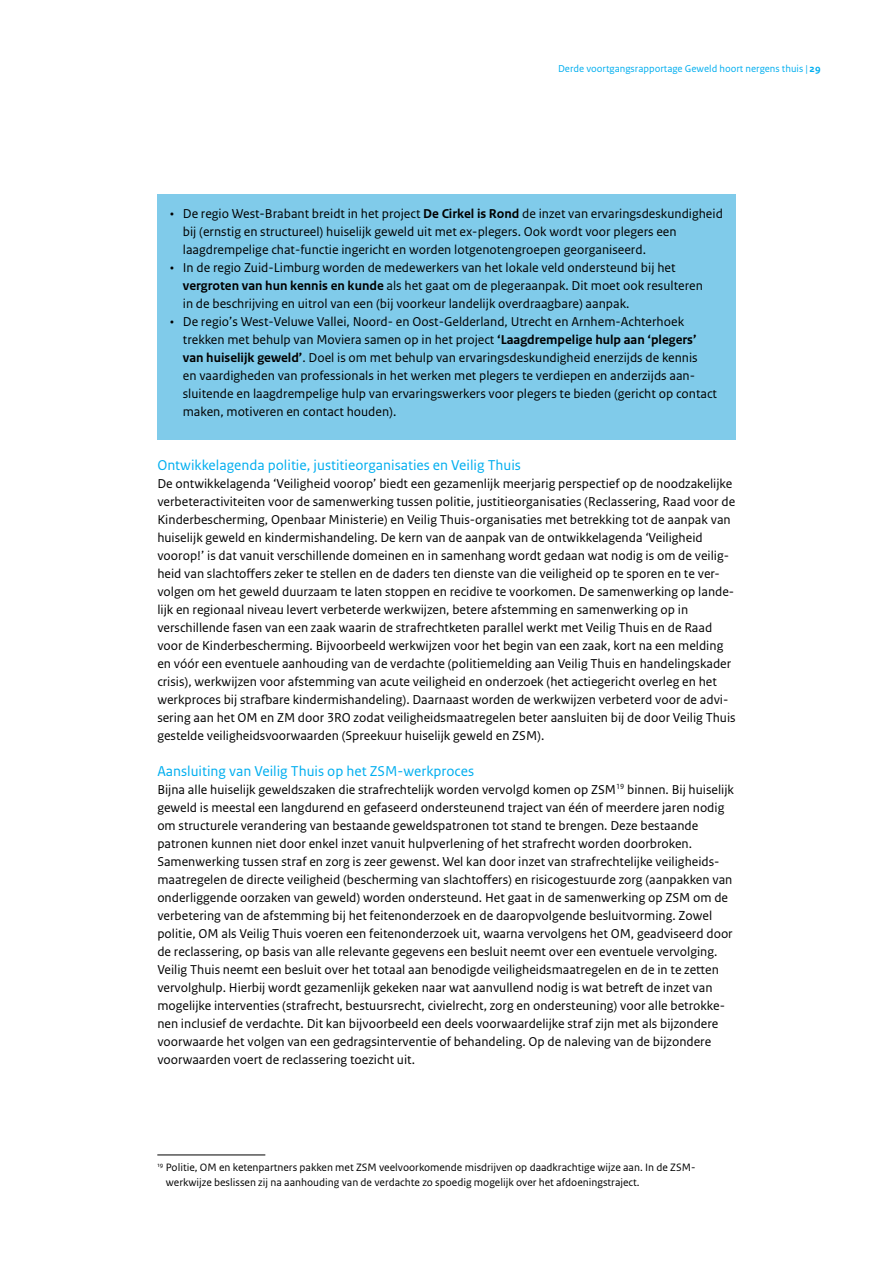
<style>
.page{position:relative;width:893px;height:1263px;background:#fff}
.page>*{position:absolute;margin:0;border:0;box-sizing:border-box;transform-origin:0 0}
._05_RO_Alineakop{font:15px "Rijksoverheid Sans Text";color:#00aeef}
._10_RO_Broodtekst{font:13.5px/18px "Rijksoverheid Sans Text";color:#000}
._24_RO_Kader_Broodte{font:13.5px/18px "Rijksoverheid Sans Text";color:#000}
._14_RO_Voetnoot{font:11.25px/15.8px "Rijksoverheid Sans Text";color:#000}
.t1{font:10.5px "Rijksoverheid Sans Text";color:#00aeef}
.s1{font-weight:700}
</style>
<div class="page">
<div style="left:157px;top:194px;width:579px;height:84px;background:#80cbea"></div>
<div style="left:157px;top:248px;width:579px;height:84px;background:#80cbea"></div>
<div style="left:157px;top:302px;width:579px;height:138px;background:#80cbea"></div>
<hr style="left:157px;top:1154px;width:108px;height:1px;background:#000">
<p class="t1" style="left:558px;top:63px;width:264px">Derde voortgangsrapportage Geweld hoort nergens thuis | <span class="s1">29</span></p>
<p class="_24_RO_Kader_Broodte" style="left:183px;top:205px;width:542px;text-indent:-13px">• De regio West-Brabant breidt in het project <span class="s1">De Cirkel is Rond</span> de inzet van ervaringsdeskundigheid bij (ernstig en structureel) huiselijk geweld uit met ex-plegers. Ook wordt voor plegers een laagdrempelige chat-functie ingericht en worden lotgenotengroepen georganiseerd.</p>
<p class="_24_RO_Kader_Broodte" style="left:183px;top:259px;width:522px;text-indent:-13px">• In de regio Zuid-Limburg worden de medewerkers van het lokale veld ondersteund bij het <span class="s1">vergroten van hun kennis en kunde</span> als het gaat om de plegeraanpak. Dit moet ook resulteren in de beschrijving en uitrol van een (bij voorkeur landelijk overdraagbare) aanpak.</p>
<p class="_24_RO_Kader_Broodte" style="left:183px;top:313px;width:536px;text-indent:-13px">• De regio’s West-Veluwe Vallei, Noord- en Oost-Gelderland, Utrecht en Arnhem-Achterhoek trekken met behulp van Moviera samen op in het project <span class="s1">‘Laagdrempelige hulp aan ‘plegers’ van huiselijk geweld’</span>. Doel is om met behulp van ervaringsdeskundigheid enerzijds de kennis<br>en vaardigheden van professionals in het werken met plegers te verdiepen en anderzijds aan&shy;sluitende en laagdrempelige hulp van ervaringswerkers voor plegers te bieden (gericht op contact maken, motiveren en contact houden).</p>
<p class="_05_RO_Alineakop" style="left:157px;top:456px;width:365px">Ontwikkelagenda politie, justitieorganisaties en Veilig Thuis</p>
<p class="_10_RO_Broodtekst" style="left:157px;top:475px;width:580px">De ontwikkelagenda ‘Veiligheid voorop’ biedt een gezamenlijk meerjarig perspectief op de noodzakelijke verbeteractiviteiten voor de samenwerking tussen politie, justitieorganisaties (Reclassering, Raad voor de Kinderbescherming, Openbaar Ministerie) en Veilig Thuis-organisaties met betrekking tot de aanpak van huiselijk geweld en kindermishandeling. De kern van de aanpak van de ontwikkelagenda ‘Veiligheid voorop!’ is dat vanuit verschillende domeinen en in samenhang wordt gedaan wat nodig is om de veilig&shy;heid van slachtoffers zeker te stellen en de daders ten dienste van die veiligheid op te sporen en te ver&shy;volgen om het geweld duurzaam te laten stoppen en recidive te voorkomen. De samenwerking op lande&shy;lijk en regionaal niveau levert verbeterde werkwijzen, betere afstemming en samenwerking op in verschillende fasen van een zaak waarin de strafrechtketen parallel werkt met Veilig Thuis en de Raad voor de Kinderbescherming. Bijvoorbeeld werkwijzen voor het begin van een zaak, kort na een melding en vóór een eventuele aanhouding van de verdachte (politiemelding aan Veilig Thuis en handelingskader crisis), werkwijzen voor afstemming van acute veiligheid en onderzoek (het actiegericht overleg en het werkproces bij strafbare kindermishandeling). Daarnaast worden de werkwijzen verbeterd voor de advi&shy;sering aan het OM en ZM door 3RO zodat veiligheidsmaatregelen beter aansluiten bij de door Veilig Thuis gestelde veiligheidsvoorwaarden (Spreekuur huiselijk geweld en ZSM).</p>
<p class="_05_RO_Alineakop" style="left:157px;top:762px;width:318px">Aansluiting van Veilig Thuis op het ZSM-werkproces</p>
<p class="_10_RO_Broodtekst" style="left:157px;top:781px;width:578px">Bijna alle huiselijk geweldszaken die strafrechtelijk worden vervolgd komen op ZSM<sup>19</sup> binnen. Bij huiselijk geweld is meestal een langdurend en gefaseerd ondersteunend traject van één of meerdere jaren nodig om structurele verandering van bestaande geweldspatronen tot stand te brengen. Deze bestaande patronen kunnen niet door enkel inzet vanuit hulpverlening of het strafrecht worden doorbroken.<br>Samenwerking tussen straf en zorg is zeer gewenst. Wel kan door inzet van strafrechtelijke veiligheids&shy;maatregelen de directe veiligheid (bescherming van slachtoffers) en risicogestuurde zorg (aanpakken van onderliggende oorzaken van geweld) worden ondersteund. Het gaat in de samenwerking op ZSM om de verbetering van de afstemming bij het feitenonderzoek en de daaropvolgende besluitvorming. Zowel politie, OM als Veilig Thuis voeren een feitenonderzoek uit, waarna vervolgens het OM, geadviseerd door de reclassering, op basis van alle relevante gegevens een besluit neemt over een eventuele vervolging.<br>Veilig Thuis neemt een besluit over het totaal aan benodigde veiligheidsmaatregelen en de in te zetten vervolghulp. Hierbij wordt gezamenlijk gekeken naar wat aanvullend nodig is wat betreft de inzet van mogelijke interventies (strafrecht, bestuursrecht, civielrecht, zorg en ondersteuning) voor alle betrokke&shy;nen inclusief de verdachte. Dit kan bijvoorbeeld een deels voorwaardelijke straf zijn met als bijzondere voorwaarde het volgen van een gedragsinterventie of behandeling. Op de naleving van de bijzondere voorwaarden voert de reclassering toezicht uit.</p>
<p class="_14_RO_Voetnoot" style="left:166px;top:1159px;width:530px;text-indent:-9px"><sup>19</sup> Politie, OM en ketenpartners pakken met ZSM veelvoorkomende misdrijven op daadkrachtige wijze aan. In de ZSM&shy;werkwijze beslissen zij na aanhouding van de verdachte zo spoedig mogelijk over het afdoeningstraject.</p>
</div>
